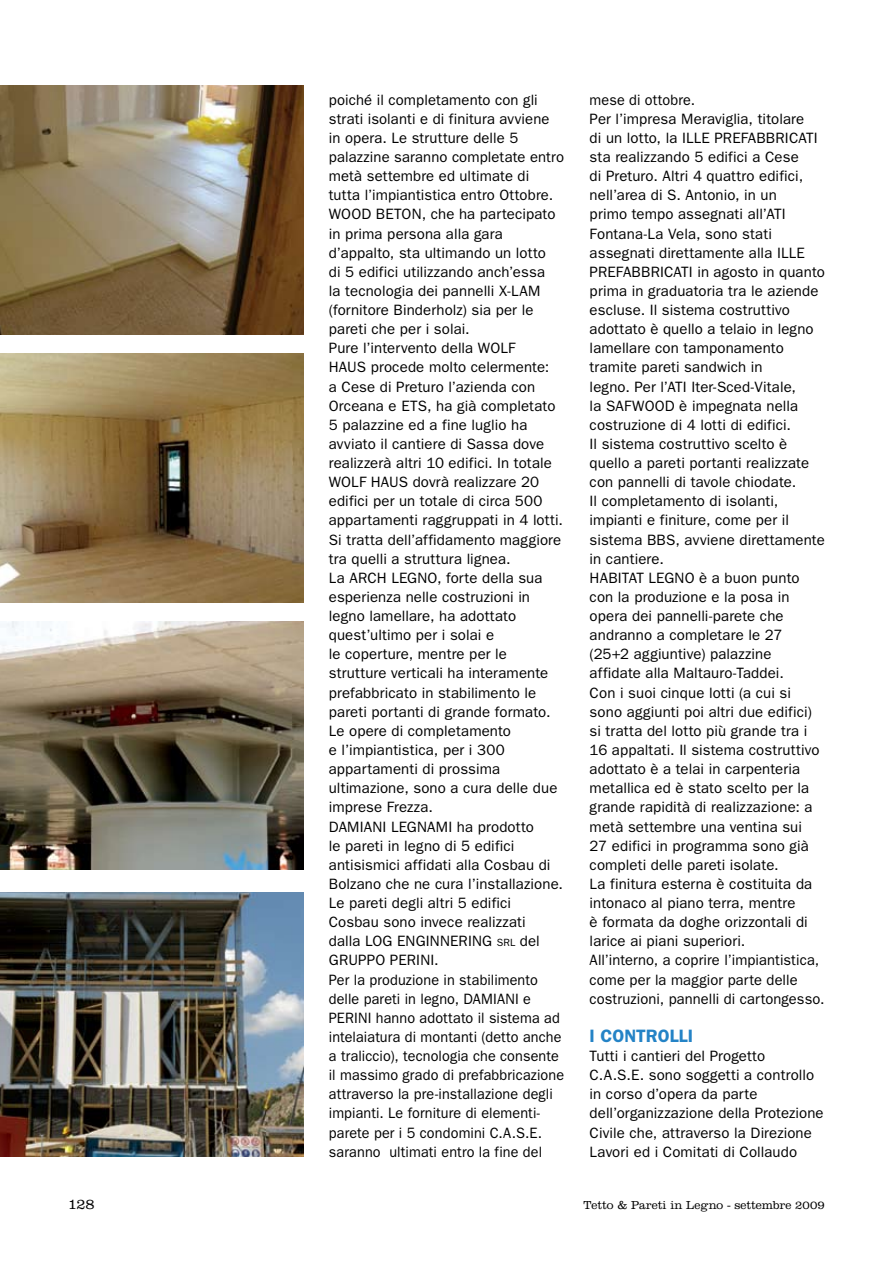
<style>
.page{position:relative;width:893px;height:1263px;background:#fff}
.page>*{position:absolute;margin:0;border:0;box-sizing:border-box;transform-origin:0 0}
.t1{font:600 18px "ITC Franklin Gothic Std";color:#2483c6}
.t2{font:15px/19px "ITC Franklin Gothic Std";letter-spacing:.01em;color:#000}
.t3{font:15px/19px "ITC Franklin Gothic Std";letter-spacing:.01em;color:#000;scale:.96 1}
.t4{font:300 15px "Clarendon LT Std";color:#000}
.t5{font:300 12px "Clarendon LT Std";color:#000}
.s1{font-size:10.5px}
</style>
<div class="page">
<img style="left:0;top:621px;width:303px;height:249px">
<img style="left:0;top:893px;width:303px;height:264px">
<img style="left:0;top:86px;width:303px;height:248px">
<img style="left:0;top:353px;width:303px;height:249px">
<p class="t2" style="left:329px;top:90px;width:237px">poiché il completamento con gli strati isolanti e di finitura avviene in opera. Le strutture delle 5 palazzine saranno completate entro metà settembre ed ultimate di tutta l’impiantistica entro Ottobre.<br>WOOD BETON, che ha partecipato in prima persona alla gara d’appalto, sta ultimando un lotto<br>di 5 edifici utilizzando anch’essa<br>la tecnologia dei pannelli X-LAM (fornitore Binderholz) sia per le pareti che per i solai.<br>Pure l’intervento della WOLF<br>HAUS procede molto celermente:<br>a Cese di Preturo l’azienda con<br>Orceana e ETS, ha già completato<br>5 palazzine ed a fine luglio ha avviato il cantiere di Sassa dove realizzerà altri 10 edifici. In totale<br>WOLF HAUS dovrà realizzare 20 edifici per un totale di circa 500 appartamenti raggruppati in 4 lotti.<br>Si tratta dell’affidamento maggiore tra quelli a struttura lignea.<br>La ARCH LEGNO, forte della sua esperienza nelle costruzioni in legno lamellare, ha adottato quest’ultimo per i solai e<br>le coperture, mentre per le strutture verticali ha interamente prefabbricato in stabilimento le pareti portanti di grande formato.<br>Le opere di completamento<br>e l’impiantistica, per i 300 appartamenti di prossima ultimazione, sono a cura delle due imprese Frezza.<br>DAMIANI LEGNAMI ha prodotto<br>le pareti in legno di 5 edifici antisismici affidati alla Cosbau di<br>Bolzano che ne cura l’installazione.<br>Le pareti degli altri 5 edifici<br>Cosbau sono invece realizzati<br>dalla LOG ENGINNERING <span class="s1">SRL</span> del<br>GRUPPO PERINI.<br>Per la produzione in stabilimento delle pareti in legno, DAMIANI e<br>PERINI hanno adottato il sistema ad intelaiatura di montanti (detto anche a traliccio), tecnologia che consente il massimo grado di prefabbricazione attraverso la pre-installazione degli impianti. Le forniture di elementi&shy;parete per i 5 condomini C.A.S.E. saranno ultimati entro la fine del</p>
<p class="t3" style="left:590px;top:90px;width:247px">mese di ottobre.<br>Per l’impresa Meraviglia, titolare<br>di un lotto, la ILLE PREFABBRICATI sta realizzando 5 edifici a Cese<br>di Preturo. Altri 4 quattro edifici, nell’area di S. Antonio, in un<br>primo tempo assegnati all’ATI<br>Fontana-La Vela, sono stati assegnati direttamente alla ILLE<br>PREFABBRICATI in agosto in quanto prima in graduatoria tra le aziende escluse. Il sistema costruttivo adottato è quello a telaio in legno lamellare con tamponamento tramite pareti sandwich in<br>legno. Per l’ATI Iter-Sced-Vitale,<br>la SAFWOOD è impegnata nella costruzione di 4 lotti di edifici.<br>Il sistema costruttivo scelto è quello a pareti portanti realizzate con pannelli di tavole chiodate.<br>Il completamento di isolanti, impianti e finiture, come per il sistema BBS, avviene direttamente in cantiere.<br>HABITAT LEGNO è a buon punto con la produzione e la posa in opera dei pannelli-parete che andranno a completare le 27 (25+2 aggiuntive) palazzine affidate alla Maltauro-Taddei.<br>Con i suoi cinque lotti (a cui si sono aggiunti poi altri due edifici) si tratta del lotto più grande tra i<br>16 appaltati. Il sistema costruttivo adottato è a telai in carpenteria metallica ed è stato scelto per la grande rapidità di realizzazione: a metà settembre una ventina sui<br>27 edifici in programma sono già completi delle pareti isolate.<br>La finitura esterna è costituita da intonaco al piano terra, mentre<br>è formata da doghe orizzontali di larice ai piani superiori.<br>All’interno, a coprire l’impiantistica, come per la maggior parte delle costruzioni, pannelli di cartongesso.</p>
<p class="t1" style="left:590px;top:1025px;width:105px">I CONTROLLI</p>
<p class="t2" style="left:590px;top:1046px;width:236px">Tutti i cantieri del Progetto<br>C.A.S.E. sono soggetti a controllo in corso d’opera da parte dell’organizzazione della Protezione Civile che, attraverso la Direzione Lavori ed i Comitati di Collaudo</p>
<p class="t4" style="left:68px;top:1195px;width:28px">128</p>
<p class="t5" style="left:584px;top:1198px;width:243px">Tetto &amp; Pareti in Legno - settembre 2009</p>
</div>
